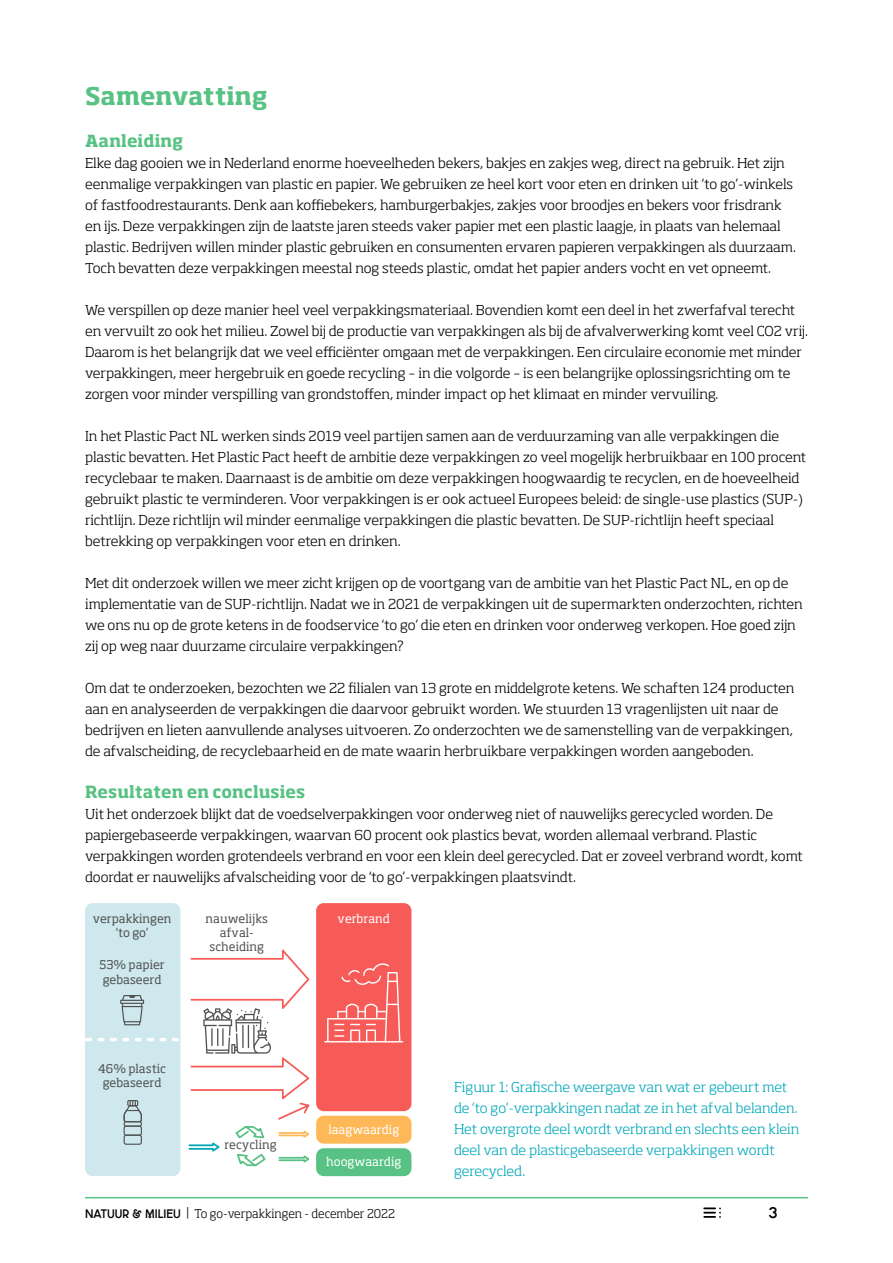
<style>
.page{position:relative;width:893px;height:1263px;background:#fff}
.page>*{position:absolute;margin:0;border:0;box-sizing:border-box;transform-origin:0 0}
.t1{font:700 24px "Soho Std";color:#57c283}
.t2{font:700 16.5px "Soho Std";letter-spacing:.005em;color:#57c283}
.t3{font:15px "N&M Utrecht Bold";color:#000}
.t4{font:300 13.5px/21px "Soho Std";color:#000;scale:1.05 1}
.t5{font:300 13.5px/21px "Soho Std";letter-spacing:-.005em;color:#00a7b9;scale:1.05 1}
.t6{font:300 12px "Soho Std";color:#000}
.t7{font:11.85px/14.1px "Soho Std";color:#525252;text-align:center}
.t8{font:11.85px "Soho Std";color:#fff}
.s1{font-family:"N&M Utrecht Bold";font-weight:400}
</style>
<div class="page">
<hr style="left:85px;top:1197px;width:723px;height:1px;background:#57c283">
<svg style="left:704px;top:1207px;width:17px;height:11px"></svg>
<div style="left:85px;top:903px;width:95px;height:273px;background:#cee8ee;border-radius:8px"></div>
<div style="left:316px;top:903px;width:95px;height:208px;background:#f75b58;border-radius:8px"></div>
<div style="left:316px;top:1148px;width:95px;height:28px;background:#57c283;border-radius:8px"></div>
<div style="left:316px;top:1116px;width:95px;height:28px;background:#ffb858;border-radius:8px"></div>
<svg style="left:87px;top:1038px;width:92px;height:3px"></svg>
<svg style="left:324px;top:963px;width:79px;height:79px"></svg>
<div style="left:124px;top:1134px;width:18px;height:11px;border:1px solid #525252;border-radius:2px"></div>
<div style="left:124px;top:1125px;width:18px;height:11px;border:1px solid #525252;border-radius:2px"></div>
<div style="left:124px;top:1121px;width:18px;height:6px;border:1px solid #525252;border-radius:2px"></div>
<svg style="left:123px;top:1100px;width:19px;height:23px"></svg>
<svg style="left:120px;top:995px;width:24px;height:30px"></svg>
<svg style="left:188px;top:949px;width:122px;height:218px"></svg>
<h1 class="t1" style="left:85px;top:81px;width:184px">Samenvatting</h1>
<p class="t2" style="left:85px;top:130px;width:100px">Aanleiding</p>
<p class="t4" style="left:85px;top:152px;width:677px">Elke dag gooien we in Nederland enorme hoeveelheden bekers, bakjes en zakjes weg, direct na gebruik. Het zijn eenmalige verpakkingen van plastic en papier. We gebruiken ze heel kort voor eten en drinken uit ‘to go’-winkels of fastfoodrestaurants. Denk aan koffiebekers, hamburgerbakjes, zakjes voor broodjes en bekers voor frisdrank en ijs. Deze verpakkingen zijn de laatste jaren steeds vaker papier met een plastic laagje, in plaats van helemaal plastic. Bedrijven willen minder plastic gebruiken en consumenten ervaren papieren verpakkingen als duurzaam.<br>Toch bevatten deze verpakkingen meestal nog steeds plastic, omdat het papier anders vocht en vet opneemt.</p>
<p class="t4" style="left:85px;top:299px;width:688px">We verspillen op deze manier heel veel verpakkingsmateriaal. Bovendien komt een deel in het zwerfafval terecht en vervuilt zo ook het milieu. Zowel bij de productie van verpakkingen als bij de afvalverwerking komt veel CO2 vrij.<br>Daarom is het belangrijk dat we veel efficiënter omgaan met de verpakkingen. Een circulaire economie met minder verpakkingen, meer hergebruik en goede recycling – in die volgorde – is een belangrijke oplossingsrichting om te zorgen voor minder verspilling van grondstoffen, minder impact op het klimaat en minder vervuiling.</p>
<p class="t4" style="left:85px;top:425px;width:688px">In het Plastic Pact NL werken sinds 2019 veel partijen samen aan de verduurzaming van alle verpakkingen die plastic bevatten. Het Plastic Pact heeft de ambitie deze verpakkingen zo veel mogelijk herbruikbaar en 100 procent recyclebaar te maken. Daarnaast is de ambitie om deze verpakkingen hoogwaardig te recyclen, en de hoeveelheid gebruikt plastic te verminderen. Voor verpakkingen is er ook actueel Europees beleid: de single-use plastics (SUP-) richtlijn. Deze richtlijn wil minder eenmalige verpakkingen die plastic bevatten. De SUP-richtlijn heeft speciaal betrekking op verpakkingen voor eten en drinken.</p>
<p class="t4" style="left:85px;top:572px;width:685px">Met dit onderzoek willen we meer zicht krijgen op de voortgang van de ambitie van het Plastic Pact NL, en op de implementatie van de SUP-richtlijn. Nadat we in 2021 de verpakkingen uit de supermarkten onderzochten, richten we ons nu op de grote ketens in de foodservice ‘to go’ die eten en drinken voor onderweg verkopen. Hoe goed zijn zij op weg naar duurzame circulaire verpakkingen?</p>
<p class="t4" style="left:85px;top:677px;width:677px">Om dat te onderzoeken, bezochten we 22 filialen van 13 grote en middelgrote ketens. We schaften 124 producten aan en analyseerden de verpakkingen die daarvoor gebruikt worden. We stuurden 13 vragenlijsten uit naar de bedrijven en lieten aanvullende analyses uitvoeren. Zo onderzochten we de samenstelling van de verpakkingen, de afvalscheiding, de recyclebaarheid en de mate waarin herbruikbare verpakkingen worden aangeboden.</p>
<p class="t2" style="left:85px;top:781px;width:222px">Resultaten en conclusies</p>
<p class="t4" style="left:85px;top:803px;width:685px">Uit het onderzoek blijkt dat de voedselverpakkingen voor onderweg niet of nauwelijks gerecycled worden. De papiergebaseerde verpakkingen, waarvan 60 procent ook plastics bevat, worden allemaal verbrand. Plastic verpakkingen worden grotendeels verbrand en voor een klein deel gerecycled. Dat er zoveel verbrand wordt, komt doordat er nauwelijks afvalscheiding voor de ‘to go’-verpakkingen plaatsvindt.</p>
<p class="t7" style="left:206px;top:911px;width:64px">nauwelijks afval&shy;scheiding</p>
<p class="t7" style="left:93px;top:911px;width:80px">verpakkingen ‘to go’</p>
<p class="t8" style="left:338px;top:911px;width:54px">verbrand</p>
<p class="t7" style="left:100px;top:958px;width:67px;text-align:left">53% papier gebaseerd</p>
<p class="t7" style="left:98px;top:1061px;width:69px">46% plastic gebaseerd</p>
<p class="t7" style="left:224px;top:1138px;width:54px">recycling</p>
<p class="t8" style="left:328px;top:1122px;width:72px">laagwaardig</p>
<p class="t8" style="left:326px;top:1154px;width:77px">hoogwaardig</p>
<p class="t5" style="left:454px;top:1076px;width:330px">Figuur 1: Grafische weergave van wat er gebeurt met de ‘to go’-verpakkingen nadat ze in het afval belanden.<br>Het overgrote deel wordt verbrand en slechts een klein deel van de plasticgebaseerde verpakkingen wordt gerecycled.</p>
<p class="t6" style="left:85px;top:1206px;width:311px"><span class="s1">NATUUR &amp; MILIEU</span> | To go-verpakkingen - december 2022</p>
<p class="t3" style="left:769px;top:1206px;width:10px">3</p>
</div>
